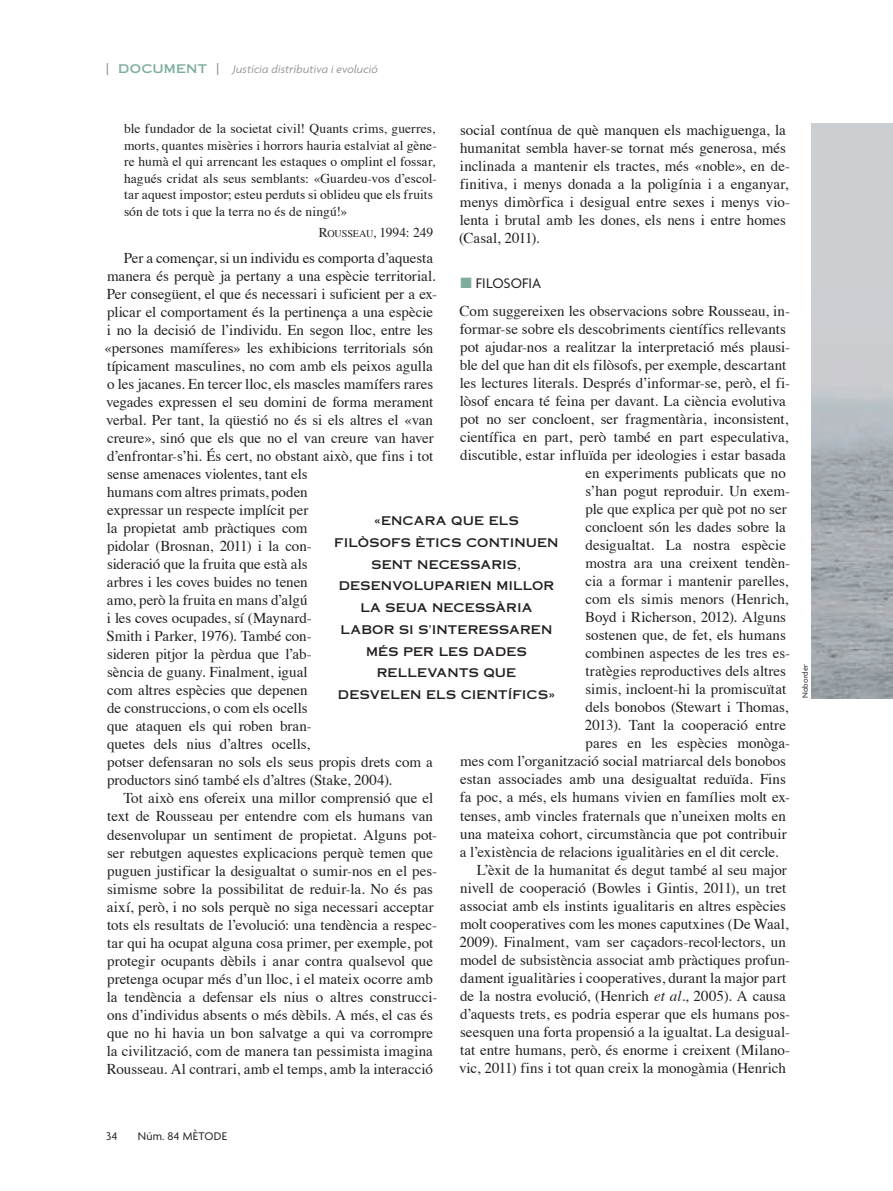
<style>
.page{position:relative;width:893px;height:1191px;background:#fff}
.page>*{position:absolute;margin:0;border:0;box-sizing:border-box;transform-origin:0 0}
.t1{font:15px/18px "Times";color:#231f20}
.t2{font:15px "Agenda";letter-spacing:.005em;color:#231f20}
.t3{font:13.5px/16.5px "Times";color:#231f20}
.t4{font:12px/21.8px "Copperplate Thirty One AB";letter-spacing:.01em;color:#231f20;text-align:center}
.t5{font:italic 12px "Agenda";letter-spacing:.01em;color:#939598}
.t6{font:12px "Agenda";letter-spacing:.025em;color:#231f20}
.t7{font:8.25px "Agenda";letter-spacing:.025em;color:#231f20}
.s1{font-family:"Copperplate Thirty One AB";font-style:normal}
.s2{font-family:"Copperplate Thirty One AB";font-style:normal;color:#7ead9c}
.s3{font-size:10.2px}
.s4{color:#7ead9c}
.s5{font-style:italic}
</style>
<div class="page">
<p class="t5" style="left:106px;top:65px;width:273px"><span class="s1">|</span> <span class="s2">DOCUMENT</span> <span class="s1">|</span> Justícia distributiva i evolució</p>
<p class="t3" style="left:124px;top:122px;width:314px">ble fundador de la societat civil! Quants crims, guerres, morts, quantes misèries i horrors hauria estalviat al gène&shy;re humà el qui arrencant les estaques o omplint el fossar, hagués cridat als seus semblants: «Guardeu-vos d’escol&shy;tar aquest impostor; esteu perduts si oblideu que els fruits són de tots i que la terra no és de ningú!»</p>
<p class="t3" style="left:319px;top:225px;width:116px">R<span class="s3">OUSSEAU</span>, 1994: 249</p>
<p class="t1" style="left:104px;top:250px;width:334px;text-indent:20px">Per a començar, si un individu es comporta d’aquesta manera és perquè ja pertany a una espècie territorial.<br>Per consegüent, el que és necessari i suficient per a ex&shy;plicar el comportament és la pertinença a una espècie i no la decisió de l’individu. En segon lloc, entre les «persones mamíferes» les exhibicions territorials són típicament masculines, no com amb els peixos agulla o les jacanes. En tercer lloc, els mascles mamífers rares vegades expressen el seu domini de forma merament verbal. Per tant, la qüestió no és si els altres el «van creure», sinó que els que no el van creure van haver d’enfrontar-s’hi. És cert, no obstant això, que fins i tot sense amenaces violentes, tant els<br>humans com altres primats, poden<br>expressar un respecte implícit per<br>la propietat amb pràctiques com<br>pidolar (Brosnan, 2011) i la con-<br>sideració que la fruita que està als<br>arbres i les coves buides no tenen<br>amo, però la fruita en mans d’algú<br>i les coves ocupades, sí (Maynard-<br>Smith i Parker, 1976). També con-<br>sideren pitjor la pèrdua que l’ab-<br>sència de guany. Finalment, igual<br>com altres espècies que depenen<br>de construccions, o com els ocells<br>que ataquen els qui roben bran-<br>quetes dels nius d’altres ocells,<br>potser defensaran no sols els seus propis drets com a productors sinó també els d’altres (Stake, 2004).</p>
<p class="t1" style="left:107px;top:790px;width:332px;text-indent:17px">Tot això ens ofereix una millor comprensió que el text de Rousseau per entendre com els humans van desenvolupar un sentiment de propietat. Alguns pot&shy;ser rebutgen aquestes explicacions perquè temen que puguen justificar la desigualtat o sumir-nos en el pes&shy;simisme sobre la possibilitat de reduir-la. No és pas així, però, i no sols perquè no siga necessari acceptar tots els resultats de l’evolució: una tendència a respec&shy;tar qui ha ocupat alguna cosa primer, per exemple, pot protegir ocupants dèbils i anar contra qualsevol que pretenga ocupar més d’un lloc, i el mateix ocorre amb la tendència a defensar els nius o altres construcci&shy;ons d’individus absents o més dèbils. A més, el cas és que no hi havia un bon salvatge a qui va corrompre la civilització, com de manera tan pessimista imagina Rousseau. Al contrari, amb el temps, amb la interacció</p>
<p class="t1" style="left:459px;top:122px;width:333px">social contínua de què manquen els machiguenga, la humanitat sembla haver-se tornat més generosa, més inclinada a mantenir els tractes, més «noble», en de&shy;finitiva, i menys donada a la poligínia i a enganyar, menys dimòrfica i desigual entre sexes i menys vio&shy;lenta i brutal amb les dones, els nens i entre homes (Casal, 2011).</p>
<p class="t2" style="left:460px;top:277px;width:82px"><span class="s4">■</span> FILOSOFIA</p>
<p class="t1" style="left:460px;top:303px;width:332px">Com suggereixen les observacions sobre Rousseau, in-</p>
<p class="t1" style="left:460px;top:321px;width:328px">formar-se sobre els descobriments científics rellevants</p>
<p class="t1" style="left:460px;top:339px;width:331px">pot ajudar-nos a realitzar la interpretació més plausi-</p>
<p class="t1" style="left:460px;top:357px;width:328px">ble del que han dit els filòsofs, per exemple, descartant</p>
<p class="t1" style="left:460px;top:375px;width:332px">les lectures literals. Després d’informar-se, però, el fi-</p>
<p class="t1" style="left:460px;top:393px;width:328px">lòsof encara té feina per davant. La ciència evolutiva</p>
<p class="t1" style="left:460px;top:411px;width:330px">pot no ser concloent, ser fragmentària, inconsistent,</p>
<p class="t1" style="left:460px;top:429px;width:330px">científica en part, però també en part especulativa,</p>
<p class="t1" style="left:460px;top:447px;width:327px">discutible, estar influïda per ideologies i estar basada</p>
<p class="t1" style="left:586px;top:465px;width:202px">en experiments publicats que no</p>
<p class="t1" style="left:585px;top:483px;width:206px">s’han pogut reproduir. Un exem-</p>
<p class="t1" style="left:586px;top:501px;width:203px">ple que explica per què pot no ser</p>
<p class="t1" style="left:586px;top:519px;width:202px">concloent són les dades sobre la</p>
<p class="t1" style="left:585px;top:537px;width:202px">desigualtat. La nostra espècie</p>
<p class="t1" style="left:585px;top:555px;width:206px">mostra ara una creixent tendèn-</p>
<p class="t1" style="left:586px;top:573px;width:204px">cia a formar i mantenir parelles,</p>
<p class="t1" style="left:586px;top:591px;width:204px">com els simis menors (Henrich,</p>
<p class="t1" style="left:585px;top:609px;width:202px">Boyd i Richerson, 2012). Alguns</p>
<p class="t1" style="left:586px;top:627px;width:202px">sostenen que, de fet, els humans</p>
<p class="t1" style="left:586px;top:645px;width:206px">combinen aspectes de les tres es-</p>
<p class="t1" style="left:585px;top:663px;width:202px">tratègies reproductives dels altres</p>
<p class="t1" style="left:586px;top:681px;width:202px">simis, incloent-hi la promiscuïtat</p>
<p class="t1" style="left:586px;top:699px;width:204px">dels bonobos (Stewart i Thomas,</p>
<p class="t1" style="left:585px;top:717px;width:203px">2013). Tant la cooperació entre</p>
<p class="t1" style="left:586px;top:735px;width:206px">pares en les espècies monòga-</p>
<p class="t1" style="left:460px;top:753px;width:327px">mes com l’organització social matriarcal dels bonobos</p>
<p class="t1" style="left:460px;top:771px;width:327px">estan associades amb una desigualtat reduïda. Fins</p>
<p class="t1" style="left:460px;top:789px;width:332px">fa poc, a més, els humans vivien en famílies molt ex-</p>
<p class="t1" style="left:460px;top:807px;width:327px">tenses, amb vincles fraternals que n’uneixen molts en</p>
<p class="t1" style="left:460px;top:825px;width:328px">una mateixa cohort, circumstància que pot contribuir</p>
<p class="t1" style="left:460px;top:843px;width:320px">a l’existència de relacions igualitàries en el dit cercle.</p>
<p class="t1" style="left:477px;top:861px;width:311px">L’èxit de la humanitat és degut també al seu major</p>
<p class="t1" style="left:460px;top:879px;width:327px">nivell de cooperació (Bowles i Gintis, 2011), un tret</p>
<p class="t1" style="left:460px;top:897px;width:328px">associat amb els instints igualitaris en altres espècies</p>
<p class="t1" style="left:460px;top:915px;width:330px">molt cooperatives com les mones caputxines (De Waal,</p>
<p class="t1" style="left:459px;top:933px;width:328px">2009). Finalment, vam ser caçadors-recol·lectors, un</p>
<p class="t1" style="left:460px;top:951px;width:332px">model de subsistència associat amb pràctiques profun-</p>
<p class="t1" style="left:460px;top:969px;width:328px">dament igualitàries i cooperatives, durant la major part</p>
<p class="t1" style="left:460px;top:987px;width:327px">de la nostra evolució, (Henrich <span class="s5">et al</span>., 2005). A causa</p>
<p class="t1" style="left:460px;top:1005px;width:332px">d’aquests trets, es podria esperar que els humans pos-</p>
<p class="t1" style="left:460px;top:1023px;width:332px">seesquen una forta propensió a la igualtat. La desigual-</p>
<p class="t1" style="left:460px;top:1041px;width:332px">tat entre humans, però, és enorme i creixent (Milano-</p>
<p class="t1" style="left:459px;top:1059px;width:328px">vic, 2011) fins i tot quan creix la monogàmia (Henrich</p>
<p class="t4" style="left:334px;top:510px;width:226px">«ENCARA QUE ELS<br>FILÒSOFS ÈTICS CONTINUEN<br>SENT NECESSARIS,<br>DESENVOLUPARIEN MILLOR<br>LA SEUA NECESSÀRIA<br>LABOR SI S’INTERESSAREN<br>MÉS PER LES DADES<br>RELLEVANTS QUE<br>DESVELEN ELS CIENTÍFICS»</p>
<p class="t7" style="left:802px;top:698px;width:36px;rotate:-90deg">Noborder</p>
<p class="t6" style="left:106px;top:1131px;width:13px">34</p>
<p class="t6" style="left:138px;top:1131px;width:91px">Núm. 84 MÈTODE</p>
</div>
